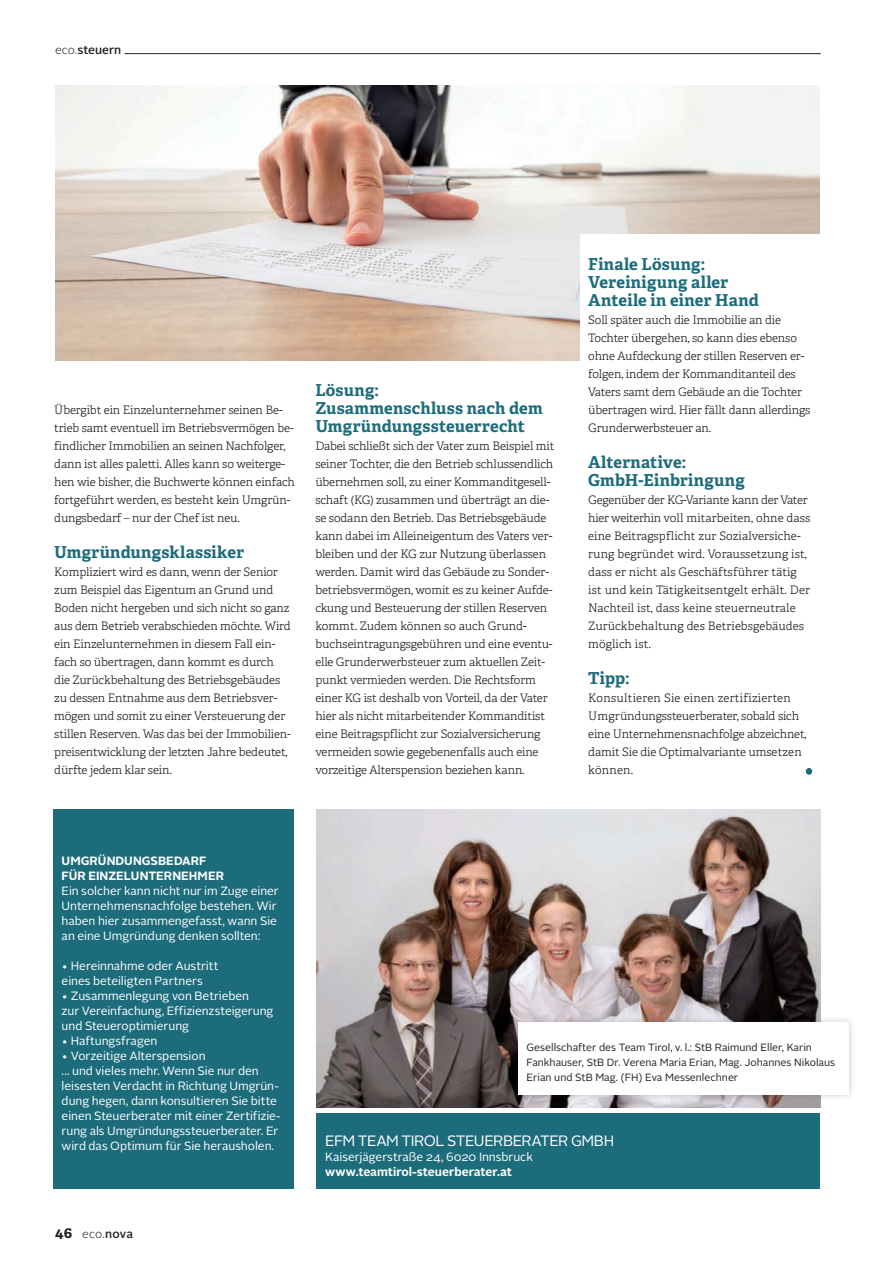
<style>
.page{position:relative;width:893px;height:1263px;background:#fff}
.page>*{position:absolute;margin:0;border:0;box-sizing:border-box;transform-origin:0 0}
.t1{font:700 16.5px/18px "Adelle";letter-spacing:.015em;color:#1d6c7c}
.t2{font:15px "Alright Sans";letter-spacing:-.035em;color:#fff}
.t3{font:12px/15px "Alright Sans";letter-spacing:-.005em;color:#fff}
.t4{font:700 12px/15px "Alright Sans";color:#fff}
.t5{font:500 12px "Alright Sans";color:#231f20}
.t6{font:300 12px "Alright Sans";color:#231f20}
.t7{font:300 11.7px/18px "Adelle";letter-spacing:-.01em;color:#231f20}
.t8{font:300 11.7px/18px "Adelle";letter-spacing:.01em;color:#231f20}
.t9{font:10.5px/15px "Alright Sans";color:#231f20}
.s1{font-weight:300}
.s2{font-family:"Adelle";font-weight:700;font-size:15px}
.s3{font-weight:500}
</style>
<div class="page">
<hr style="left:125px;top:53px;width:696px;height:1px;background:#231f20">
<div style="left:53px;top:809px;width:241px;height:379px;background:#1d6c7c"></div>
<img style="left:317px;top:809px;width:503px;height:298px">
<div style="left:317px;top:1113px;width:503px;height:75px;background:#1d6c7c"></div>
<div style="left:511px;top:1015px;width:345px;height:86px;background:#231f20;opacity:.25"></div>
<div style="left:518px;top:1022px;width:331px;height:72px;background:#fff"></div>
<img style="left:55px;top:85px;width:765px;height:275px">
<div style="left:580px;top:235px;width:241px;height:557px;background:#fff"></div>
<div style="left:806px;top:768px;width:6px;height:7px;background:#1d6c7c;border-radius:50%"></div>
<p class="t5" style="left:55px;top:42px;width:67px"><span class="s1">eco.</span>steuern</p>
<p class="t7" style="left:54px;top:401px;width:242px">Übergibt ein Einzelunternehmer seinen Be&shy;trieb samt eventuell im Betriebsvermögen be&shy;findlicher Immobilien an seinen Nachfolger, dann ist alles paletti. Alles kann so weiterge&shy;hen wie bisher, die Buchwerte können einfach fortgeführt werden, es besteht kein Umgrün&shy;dungsbedarf – nur der Chef ist neu.</p>
<h1 class="t1" style="left:54px;top:543px;width:191px">Umgründungsklassiker</h1>
<p class="t7" style="left:54px;top:563px;width:238px">Kompliziert wird es dann, wenn der Senior zum Beispiel das Eigentum an Grund und Boden nicht hergeben und sich nicht so ganz aus dem Betrieb verabschieden möchte. Wird ein Einzelunternehmen in diesem Fall ein&shy;fach so übertragen, dann kommt es durch die Zurückbehaltung des Betriebsgebäudes zu dessen Entnahme aus dem Betriebsver&shy;mögen und somit zu einer Versteuerung der stillen Reserven. Was das bei der Immobilien&shy;preisentwicklung der letzten Jahre bedeutet, dürfte jedem klar sein.</p>
<h1 class="t1" style="left:315px;top:381px;width:229px">Lösung:<br>Zusammenschluss nach dem<br>Umgründungssteuerrecht</h1>
<p class="t7" style="left:315px;top:437px;width:241px">Dabei schließt sich der Vater zum Beispiel mit seiner Tochter, die den Betrieb schlussendlich übernehmen soll, zu einer Kommanditgesell&shy;schaft (KG) zusammen und überträgt an die&shy;se sodann den Betrieb. Das Betriebsgebäude kann dabei im Alleineigentum des Vaters ver&shy;bleiben und der KG zur Nutzung überlassen werden. Damit wird das Gebäude zu Sonder&shy;betriebsvermögen, womit es zu keiner Aufde&shy;ckung und Besteuerung der stillen Reserven kommt. Zudem können so auch Grund&shy;buchseintragungsgebühren und eine eventu&shy;elle Grunderwerbsteuer zum aktuellen Zeit&shy;punkt vermieden werden. Die Rechtsform einer KG ist deshalb von Vorteil, da der Vater hier als nicht mitarbeitender Kommanditist eine Beitragspflicht zur Sozialversicherung vermeiden sowie gegebenenfalls auch eine vorzeitige Alterspension beziehen kann.</p>
<h1 class="t1" style="left:588px;top:255px;width:172px">Finale Lösung:<br>Vereinigung aller<br>Anteile in einer Hand</h1>
<p class="t7" style="left:588px;top:311px;width:224px">Soll später auch die Immobilie an die Tochter übergehen, so kann dies ebenso ohne Aufdeckung der stillen Reserven er&shy;folgen, indem der Kommanditanteil des Vaters samt dem Gebäude an die Tochter übertragen wird. Hier fällt dann allerdings Grunderwerbsteuer an.</p>
<h1 class="t1" style="left:588px;top:453px;width:158px">Alternative:<br>GmbH-Einbringung</h1>
<p class="t8" style="left:588px;top:491px;width:224px">Gegenüber der KG-Variante kann der Vater hier weiterhin voll mitarbeiten, ohne dass eine Beitragspflicht zur Sozialversiche&shy;rung begründet wird. Voraussetzung ist, dass er nicht als Geschäftsführer tätig ist und kein Tätigkeitsentgelt erhält. Der Nachteil ist, dass keine steuerneutrale Zurückbehaltung des Betriebsgebäudes möglich ist.</p>
<h1 class="t1" style="left:588px;top:669px;width:43px">Tipp:</h1>
<p class="t7" style="left:588px;top:689px;width:220px">Konsultieren Sie einen zertifizierten Umgründungssteuerberater, sobald sich eine Unternehmensnachfolge abzeichnet, damit Sie die Optimalvariante umsetzen können.</p>
<p class="t4" style="left:62px;top:853px;width:164px">UMGRÜNDUNGSBEDARF<br>FÜR EINZELUNTERNEHMER</p>
<p class="t3" style="left:62px;top:883px;width:219px">Ein solcher kann nicht nur im Zuge einer Unternehmensnachfolge bestehen. Wir haben hier zusammengefasst, wann Sie an eine Umgründung denken sollten:</p>
<p class="t3" style="left:62px;top:958px;width:158px">• Hereinnahme oder Austritt eines beteiligten Partners</p>
<p class="t3" style="left:62px;top:988px;width:213px">• Zusammenlegung von Betrieben<br>zur Vereinfachung, Effizienzsteigerung und Steueroptimierung</p>
<p class="t3" style="left:62px;top:1033px;width:97px">• Haftungsfragen</p>
<p class="t3" style="left:62px;top:1048px;width:221px">• Vorzeitige Alterspension<br>... und vieles mehr. Wenn Sie nur den leisesten Verdacht in Richtung Umgrün&shy;dung hegen, dann konsultieren Sie bitte einen Steuerberater mit einer Zertifizie&shy;rung als Umgründungssteuerberater. Er wird das Optimum für Sie herausholen.</p>
<p class="t6" style="left:55px;top:1226px;width:79px"><span class="s2">46</span> eco.<span class="s3">nova</span></p>
<p class="t9" style="left:527px;top:1040px;width:310px">Gesellschafter des Team Tirol, v. l.: StB Raimund Eller, Karin<br>Fankhauser, StB Dr. Verena Maria Erian, Mag. Johannes Nikolaus<br>Erian und StB Mag. (FH) Eva Messenlechner</p>
<p class="t2" style="left:325px;top:1130px;width:290px">EFM TEAM TIROL STEUERBERATER GMBH</p>
<p class="t3" style="left:325px;top:1149px;width:209px">Kaiserjägerstraße 24, 6020 Innsbruck</p>
<p class="t4" style="left:325px;top:1164px;width:188px">www.teamtirol-steuerberater.at</p>
</div>
